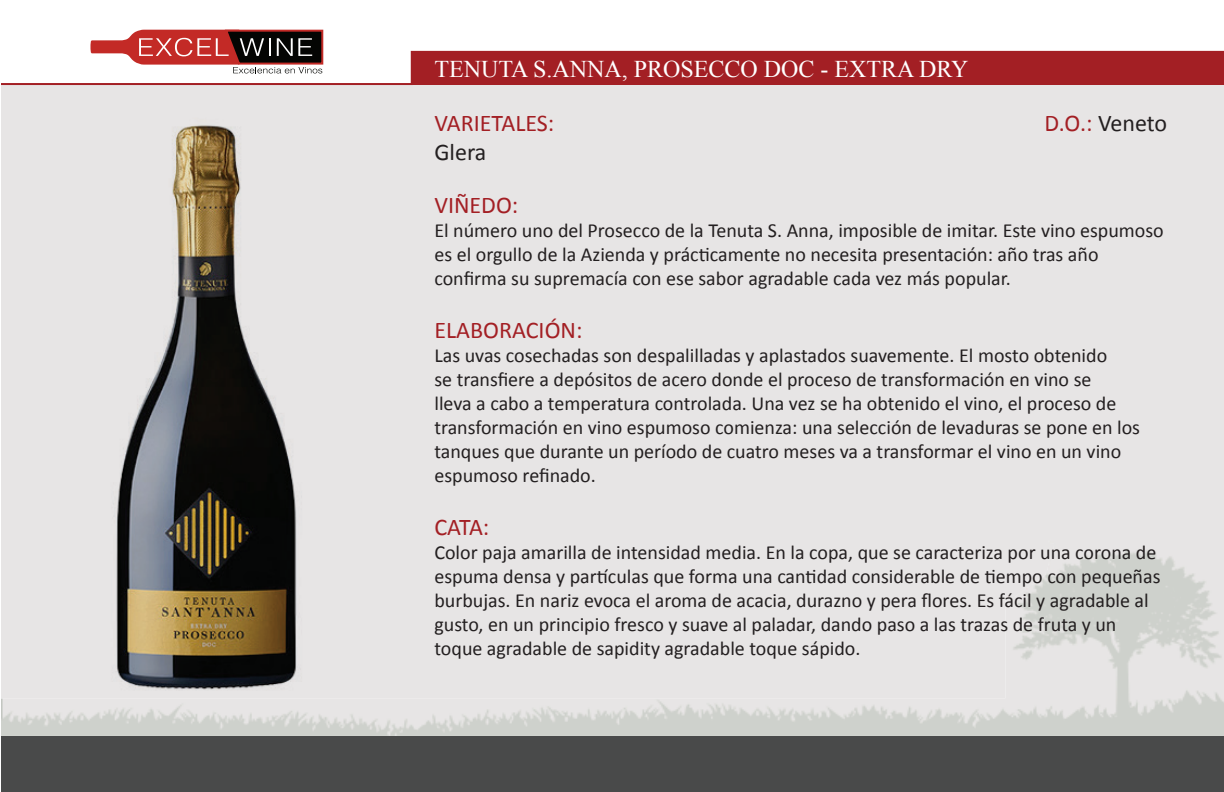
<style>
.page{position:relative;width:1224px;height:792px;background:#fff}
.page>*{position:absolute;margin:0;border:0;box-sizing:border-box;transform-origin:0 0}
.t1{font:24px "Calibri";color:#a31f24}
.t2{font:24px "Times New Roman";color:#fff}
.t3{font:24px "Calibri";color:#231f20}
.t4{font:20px/24px "Calibri";color:#231f20}
.s1{color:#a31f24}
</style>
<div class="page">
<div style="left:411px;top:51px;width:813px;height:35px;background:#a31f24"></div>
<div style="left:1px;top:85px;width:1223px;height:707px;background:#e7e5e5"></div>
<img style="left:1px;top:550px;width:1223px;height:186px">
<div style="left:1px;top:736px;width:1223px;height:56px;background:#494a4a"></div>
<hr style="left:1px;top:83px;width:412px;height:2px;background:#a31f24">
<svg style="left:90px;top:29px;width:234px;height:44px"></svg>
<img style="left:1px;top:125px;width:411px;height:608px">
<p class="t2" style="left:434px;top:53px;width:536px">TENUTA S.ANNA, PROSECCO DOC - EXTRA DRY</p>
<p class="t1" style="left:434px;top:109px;width:121px">VARIETALES:</p>
<p class="t3" style="left:434px;top:137px;width:53px">Glera</p>
<p class="t1" style="left:434px;top:190px;width:85px">VIÑEDO:</p>
<p class="t4" style="left:434px;top:217px;width:731px">El número uno del Prosecco de la Tenuta S. Anna, imposible de imitar. Este vino espumoso es el orgullo de la Azienda y prácticamente no necesita presentación: año tras año confirma su supremacía con ese sabor agradable cada vez más popular.</p>
<p class="t1" style="left:434px;top:315px;width:150px">ELABORACIÓN:</p>
<p class="t4" style="left:434px;top:342px;width:707px">Las uvas cosechadas son despalilladas y aplastados suavemente. El mosto obtenido<br>se transfiere a depósitos de acero donde el proceso de transformación en vino se<br>lleva a cabo a temperatura controlada. Una vez se ha obtenido el vino, el proceso de transformación en vino espumoso comienza: una selección de levaduras se pone en los tanques que durante un período de cuatro meses va a transformar el vino en un vino espumoso refinado.</p>
<p class="t1" style="left:434px;top:512px;width:56px">CATA:</p>
<p class="t4" style="left:434px;top:539px;width:728px">Color paja amarilla de intensidad media. En la copa, que se caracteriza por una corona de espuma densa y partículas que forma una cantidad considerable de tiempo con pequeñas burbujas. En nariz evoca el aroma de acacia, durazno y pera flores. Es fácil y agradable al gusto, en un principio fresco y suave al paladar, dando paso a las trazas de fruta y un toque agradable de sapidity agradable toque sápido.</p>
<p class="t3" style="left:1045px;top:109px;width:124px"><span class="s1">D.O.:</span> Veneto</p>
</div>
